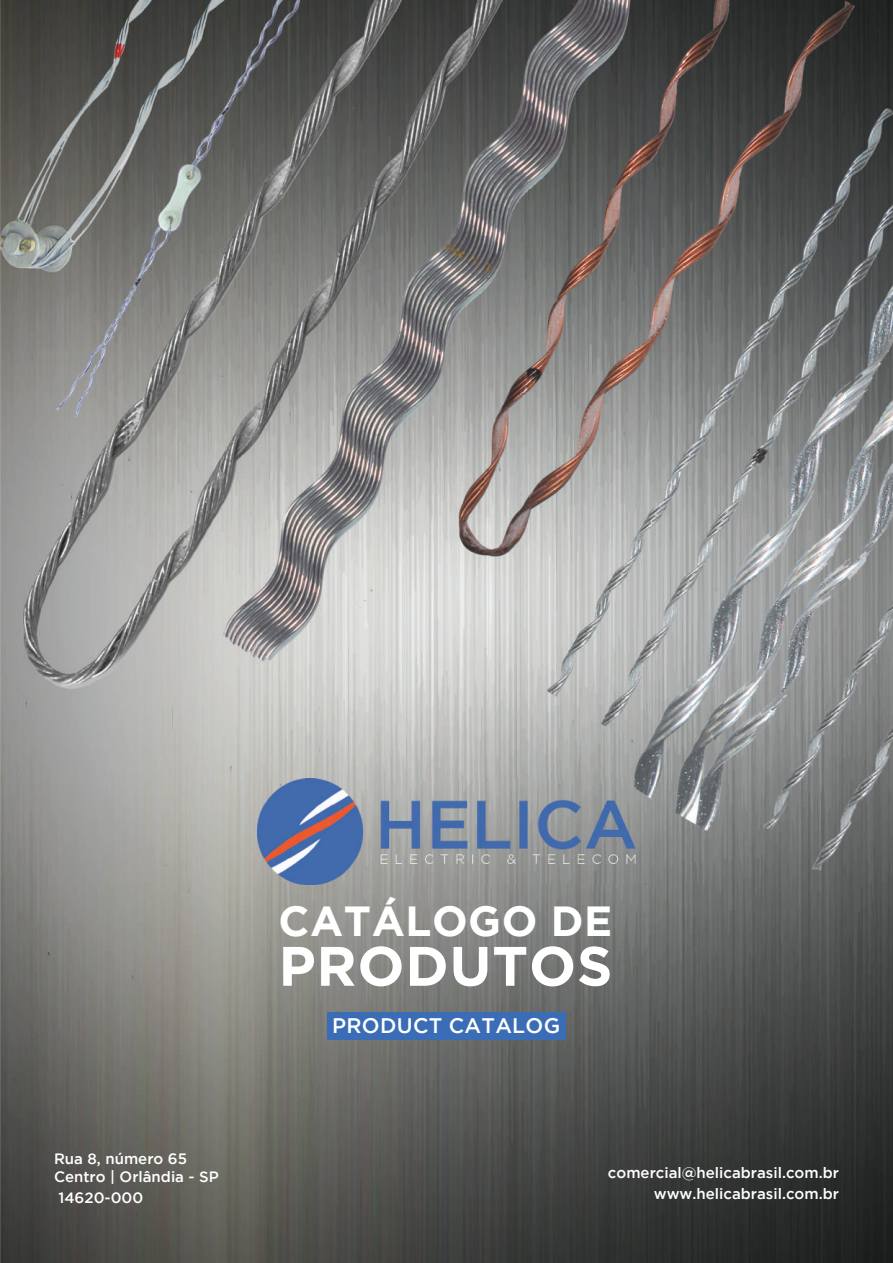
<style>
.page{position:relative;width:893px;height:1263px;background:#fff}
.page>*{position:absolute;margin:0;border:0;box-sizing:border-box;transform-origin:0 0}
.t1{font:700 55.5px "Gotham";letter-spacing:.015em;color:#fff}
.t2{font:700 42px "Gotham";letter-spacing:.015em;color:#fff}
.t3{font:500 21px "Gotham";letter-spacing:.015em;color:#fff}
.t4{font:500 15px/18px "Gotham";color:#fff}
</style>
<div class="page">
<img style="left:0;top:0;width:893px;height:1263px">
<div style="left:327px;top:1012px;width:239px;height:27px;background:#3a6db6"></div>
<img style="left:257px;top:778px;width:378px;height:106px">
<p class="t4" style="left:54px;top:1149px;width:166px">Rua 8, número 65<br>Centro | Orlândia - SP</p>
<p class="t4" style="left:58px;top:1189px;width:86px">14620-000</p>
<h2 class="t2" style="left:278px;top:897px;width:335px">CATÁLOGO DE</h2>
<h1 class="t1" style="left:279px;top:934px;width:335px">PRODUTOS</h1>
<h3 class="t3" style="left:332px;top:1013px;width:230px">PRODUCT CATALOG</h3>
<p class="t4" style="left:608px;top:1161px;width:232px;line-height:21.6px;text-align:right">comercial@helicabrasil.com.br www.helicabrasil.com.br</p>
</div>
